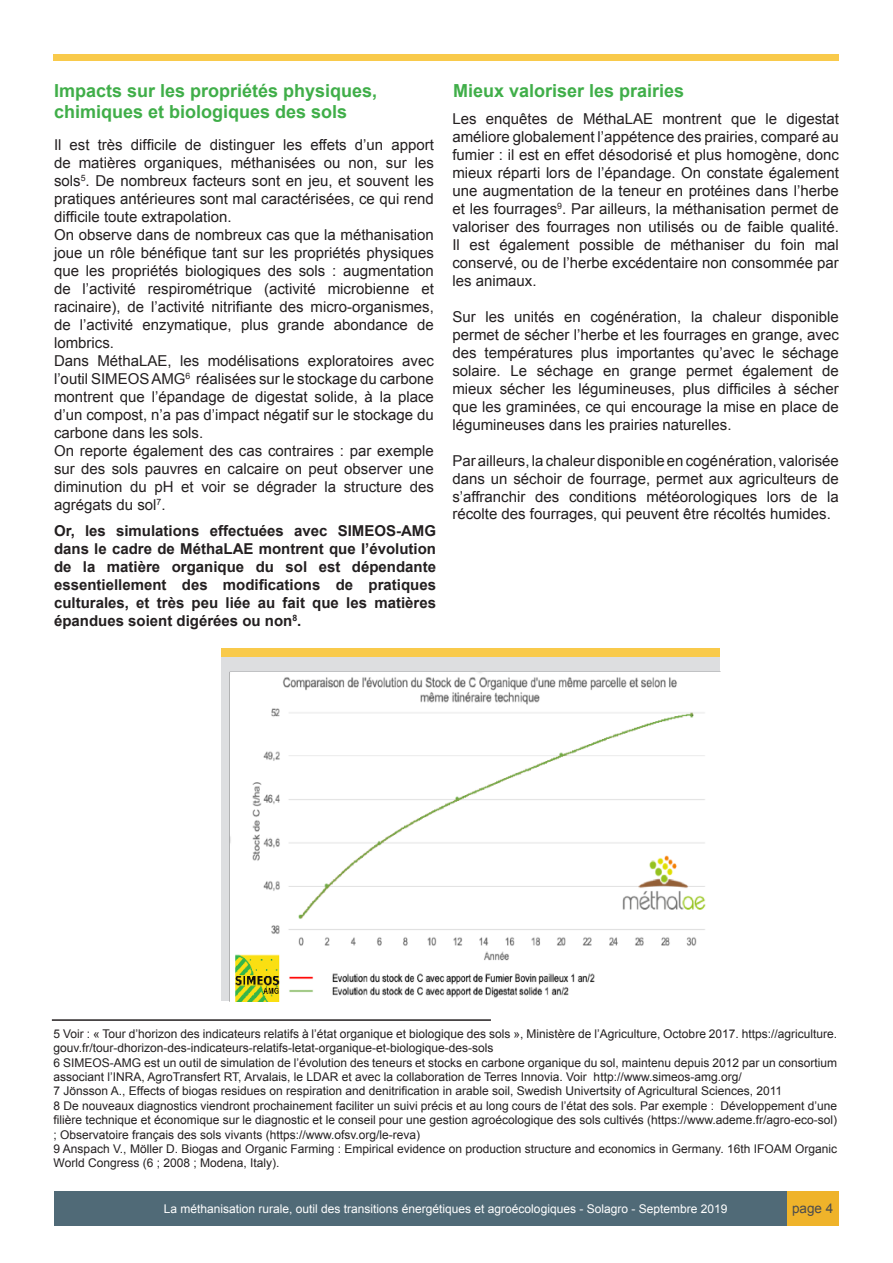
<style>
.page{position:relative;width:893px;height:1263px;background:#fff}
.page>*{position:absolute;margin:0;border:0;box-sizing:border-box;transform-origin:0 0}
.t1{font:700 18px "Arial";color:#40ae49}
.t2{font:15px/18px "Arial";color:#231f20;text-align:justify}
.t3{font:700 15px/18px "Arial";color:#231f20;text-align:justify}
.t4{font:13.5px "Arial";color:#4b4c4d}
.t5{font:12px/14.4px "Arial";color:#231f20}
.t6{font:12px "Arial";color:#fff}
</style>
<div class="page">
<hr style="left:52px;top:1019px;width:439px;height:2px;background:#231f20">
<div style="left:54px;top:1192px;width:785px;height:34px;background:#506a77"></div>
<div style="left:787px;top:1192px;width:52px;height:34px;background:#efb32a"></div>
<div style="left:221px;top:648px;width:499px;height:353px;background:#dddee0"></div>
<img style="left:230px;top:672px;width:490px;height:329px">
<div style="left:54px;top:54px;width:785px;height:6px;background:#f9ca4b"></div>
<div style="left:221px;top:648px;width:499px;height:9px;background:#f9ca4b"></div>
<p class="t1" style="left:54px;top:78px;width:325px">Impacts sur les propriétés physiques,</p>
<p class="t1" style="left:54px;top:100px;width:295px">chimiques et biologiques des sols</p>
<p class="t2" style="left:54px;top:136px;width:381px">Il est très difficile de distinguer les effets d’un apport de matières organiques, méthanisées ou non, sur les sols<sup>5</sup>. De nombreux facteurs sont en jeu, et souvent les pratiques antérieures sont mal caractérisées, ce qui rend difficile toute extrapolation.</p>
<p class="t2" style="left:54px;top:226px;width:381px">On observe dans de nombreux cas que la méthanisation joue un rôle bénéfique tant sur les propriétés physiques que les propriétés biologiques des sols : augmentation de l’activité respirométrique (activité microbienne et racinaire), de l’activité nitrifiante des micro-organismes, de l’activité enzymatique, plus grande abondance de lombrics.</p>
<p class="t2" style="left:54px;top:352px;width:381px">Dans MéthaLAE, les modélisations exploratoires avec l’outil SIMEOS AMG<sup>6</sup> réalisées sur le stockage du carbone montrent que l’épandage de digestat solide, à la place d’un compost, n’a pas d’impact négatif sur le stockage du carbone dans les sols.</p>
<p class="t2" style="left:54px;top:442px;width:381px">On reporte également des cas contraires : par exemple sur des sols pauvres en calcaire on peut observer une diminution du pH et voir se dégrader la structure des agrégats du sol<sup>7</sup>.</p>
<p class="t3" style="left:54px;top:522px;width:384px">Or, les simulations effectuées avec SIMEOS-AMG dans le cadre de MéthaLAE montrent que l’évolution de la matière organique du sol est dépendante essentiellement des modifications de pratiques culturales, et très peu liée au fait que les matières épandues soient digérées ou non<sup>8</sup>.</p>
<p class="t1" style="left:453px;top:78px;width:233px">Mieux valoriser les prairies</p>
<p class="t2" style="left:452px;top:110px;width:388px">Les enquêtes de MéthaLAE montrent que le digestat améliore globalement l’appétence des prairies, comparé au fumier : il est en effet désodorisé et plus homogène, donc mieux réparti lors de l’épandage. On constate également une augmentation de la teneur en protéines dans l’herbe et les fourrages<sup>9</sup>. Par ailleurs, la méthanisation permet de valoriser des fourrages non utilisés ou de faible qualité.<br>Il est également possible de méthaniser du foin mal conservé, ou de l’herbe excédentaire non consommée par les animaux.</p>
<p class="t2" style="left:452px;top:308px;width:388px">Sur les unités en cogénération, la chaleur disponible permet de sécher l’herbe et les fourrages en grange, avec des températures plus importantes qu’avec le séchage solaire. Le séchage en grange permet également de mieux sécher les légumineuses, plus difficiles à sécher que les graminées, ce qui encourage la mise en place de légumineuses dans les prairies naturelles.</p>
<p class="t2" style="left:452px;top:452px;width:388px">Par ailleurs, la chaleur disponible en cogénération, valorisée dans un séchoir de fourrage, permet aux agriculteurs de s’affranchir des conditions météorologiques lors de la récolte des fourrages, qui peuvent être récoltés humides.</p>
<p class="t5" style="left:54px;top:1026px;width:785px">5 Voir : « Tour d’horizon des indicateurs relatifs à l’état organique et biologique des sols », Ministère de l’Agriculture, Octobre 2017. https://agriculture. gouv.fr/tour-dhorizon-des-indicateurs-relatifs-letat-organique-et-biologique-des-sols</p>
<p class="t5" style="left:54px;top:1055px;width:785px">6 SIMEOS-AMG est un outil de simulation de l’évolution des teneurs et stocks en carbone organique du sol, maintenu depuis 2012 par un consortium associant l’INRA, AgroTransfert RT, Arvalais, le LDAR et avec la collaboration de Terres Innovia. Voir http://www.simeos-amg.org/</p>
<p class="t5" style="left:54px;top:1084px;width:730px">7 Jönsson A., Effects of biogas residues on respiration and denitrification in arable soil, Swedish Univertsity of Agricultural Sciences, 2011</p>
<p class="t5" style="left:54px;top:1098px;width:785px;text-align:justify">8 De nouveaux diagnostics viendront prochainement faciliter un suivi précis et au long cours de l’état des sols. Par exemple : Développement d’une filière technique et économique sur le diagnostic et le conseil pour une gestion agroécologique des sols cultivés (https://www.ademe.fr/agro-eco-sol) ; Observatoire français des sols vivants (https://www.ofsv.org/le-reva)</p>
<p class="t5" style="left:54px;top:1142px;width:785px">9 Anspach V., Möller D. Biogas and Organic Farming : Empirical evidence on production structure and economics in Germany. 16th IFOAM Organic<br>World Congress (6 ; 2008 ; Modena, Italy).</p>
<p class="t6" style="left:164px;top:1200px;width:565px">La méthanisation rurale, outil des transitions énergétiques et agroécologiques - Solagro - Septembre 2019</p>
<p class="t4" style="left:792px;top:1199px;width:43px">page 4</p>
</div>
